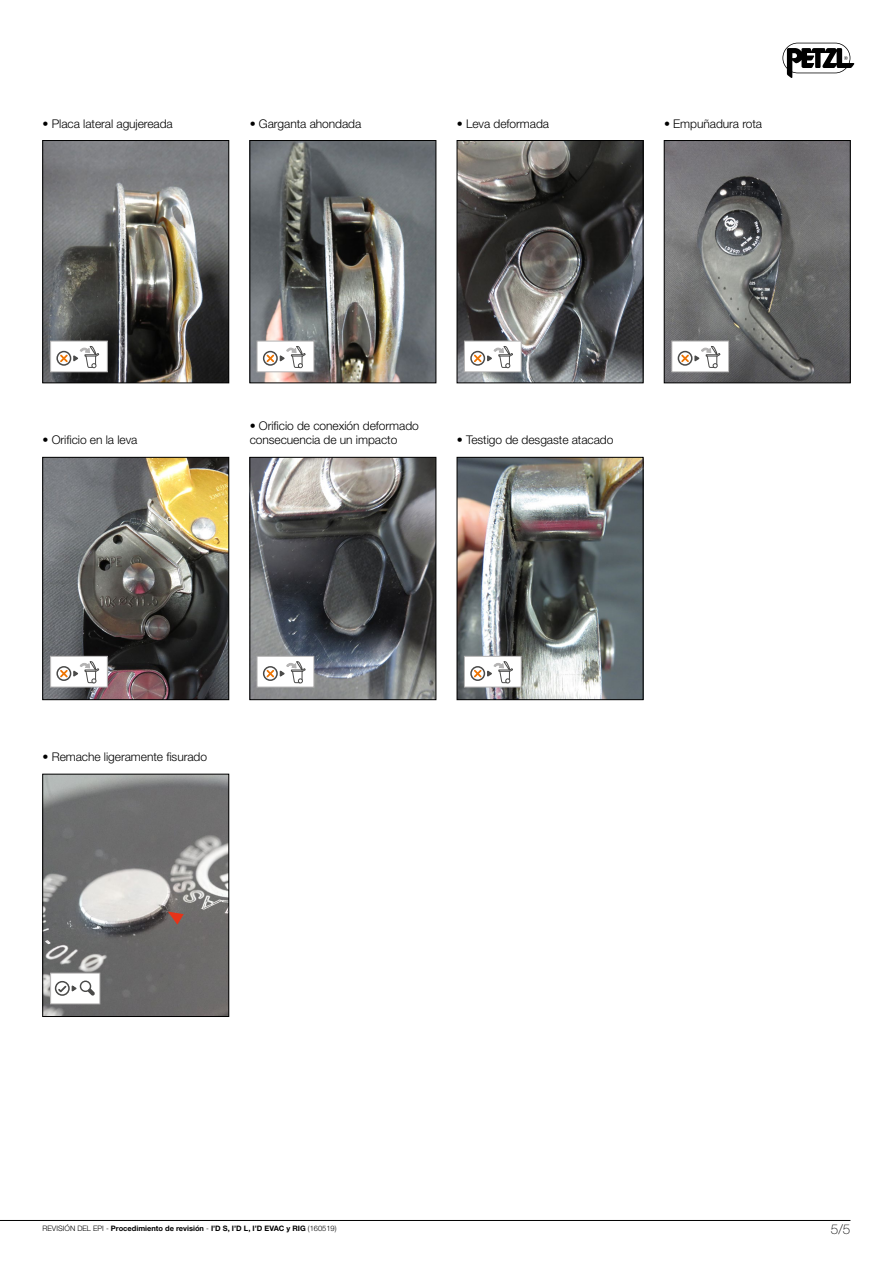
<style>
.page{position:relative;width:893px;height:1263px;background:#fff}
.page>*{position:absolute;margin:0;border:0;box-sizing:border-box;transform-origin:0 0}
.t1{font:100 13.5px "Helvetica Neue LT Pro";color:#000}
.EUR_-_STD{font:300 12px/14.2px "Helvetica Neue LT Pro";letter-spacing:-.005em;color:#000}
.t2{font:700 7.5px "Helvetica Neue LT Pro";color:#000}
.s1{font-weight:300}
</style>
<div class="page">
<svg style="left:782px;top:43px;width:72px;height:35px"></svg>
<hr style="left:0;top:1220px;width:850px;height:1px;background:#000">
<img style="left:45px;top:459px;width:182px;height:239px">
<div style="left:43px;top:457px;width:186px;height:243px;border:1px solid #000"></div>
<img style="left:45px;top:776px;width:182px;height:239px">
<div style="left:43px;top:774px;width:186px;height:243px;border:1px solid #000"></div>
<img style="left:252px;top:459px;width:182px;height:239px">
<div style="left:250px;top:457px;width:186px;height:243px;border:1px solid #000"></div>
<img style="left:459px;top:459px;width:182px;height:239px">
<div style="left:457px;top:457px;width:186px;height:243px;border:1px solid #000"></div>
<div style="left:51px;top:656px;width:56px;height:31px;background:#fff"></div>
<div style="left:56px;top:666px;width:15px;height:15px;border:2px solid #4a4a49;border-radius:50%"></div>
<svg style="left:58px;top:661px;width:42px;height:22px"></svg>
<div style="left:50px;top:656px;width:58px;height:31px;border:1px solid #b3b2b2"></div>
<div style="left:51px;top:973px;width:49px;height:31px;background:#fff"></div>
<div style="left:55px;top:981px;width:15px;height:15px;border:2px solid #4a4a49;border-radius:50%"></div>
<svg style="left:57px;top:980px;width:38px;height:16px"></svg>
<div style="left:50px;top:973px;width:50px;height:31px;border:1px solid #b3b2b2"></div>
<div style="left:257px;top:656px;width:57px;height:31px;background:#fff"></div>
<div style="left:263px;top:666px;width:15px;height:15px;border:2px solid #4a4a49;border-radius:50%"></div>
<svg style="left:265px;top:661px;width:41px;height:22px"></svg>
<div style="left:257px;top:656px;width:57px;height:31px;border:1px solid #b3b2b2"></div>
<div style="left:464px;top:656px;width:57px;height:31px;background:#fff"></div>
<div style="left:470px;top:666px;width:15px;height:15px;border:2px solid #4a4a49;border-radius:50%"></div>
<svg style="left:472px;top:661px;width:41px;height:22px"></svg>
<div style="left:464px;top:656px;width:57px;height:31px;border:1px solid #b3b2b2"></div>
<img style="left:45px;top:142px;width:182px;height:239px">
<div style="left:43px;top:140px;width:186px;height:243px;border:1px solid #000"></div>
<img style="left:252px;top:142px;width:182px;height:239px">
<div style="left:250px;top:140px;width:186px;height:243px;border:1px solid #000"></div>
<img style="left:459px;top:142px;width:182px;height:239px">
<div style="left:457px;top:140px;width:186px;height:243px;border:1px solid #000"></div>
<img style="left:666px;top:142px;width:182px;height:239px">
<div style="left:664px;top:140px;width:186px;height:243px;border:1px solid #000"></div>
<div style="left:51px;top:341px;width:56px;height:31px;background:#fff"></div>
<div style="left:56px;top:351px;width:15px;height:15px;border:2px solid #4a4a49;border-radius:50%"></div>
<svg style="left:58px;top:346px;width:42px;height:22px"></svg>
<div style="left:50px;top:341px;width:58px;height:31px;border:1px solid #b3b2b2"></div>
<div style="left:257px;top:341px;width:57px;height:31px;background:#fff"></div>
<div style="left:263px;top:351px;width:15px;height:15px;border:2px solid #4a4a49;border-radius:50%"></div>
<svg style="left:265px;top:346px;width:41px;height:22px"></svg>
<div style="left:257px;top:341px;width:57px;height:31px;border:1px solid #b3b2b2"></div>
<div style="left:464px;top:341px;width:57px;height:31px;background:#fff"></div>
<div style="left:470px;top:351px;width:15px;height:15px;border:2px solid #4a4a49;border-radius:50%"></div>
<svg style="left:472px;top:346px;width:41px;height:22px"></svg>
<div style="left:464px;top:341px;width:57px;height:31px;border:1px solid #b3b2b2"></div>
<div style="left:672px;top:341px;width:57px;height:31px;background:#fff"></div>
<div style="left:678px;top:351px;width:14px;height:15px;border:2px solid #4a4a49;border-radius:50%"></div>
<svg style="left:680px;top:346px;width:41px;height:22px"></svg>
<div style="left:671px;top:341px;width:58px;height:31px;border:1px solid #b3b2b2"></div>
<svg style="left:168px;top:911px;width:16px;height:14px"></svg>
<p class="EUR_-_STD" style="left:43px;top:116px;width:132px">• Placa lateral agujereada</p>
<p class="EUR_-_STD" style="left:250px;top:116px;width:113px">• Garganta ahondada</p>
<p class="EUR_-_STD" style="left:457px;top:116px;width:94px">• Leva deformada</p>
<p class="EUR_-_STD" style="left:664px;top:116px;width:100px">• Empuñadura rota</p>
<p class="EUR_-_STD" style="left:43px;top:433px;width:96px">• Orificio en la leva</p>
<p class="EUR_-_STD" style="left:250px;top:418px;width:171px">• Orificio de conexión deformado consecuencia de un impacto</p>
<p class="EUR_-_STD" style="left:457px;top:433px;width:158px">• Testigo de desgaste atacado</p>
<p class="EUR_-_STD" style="left:43px;top:749px;width:166px">• Remache ligeramente fisurado</p>
<p class="t2" style="left:43px;top:1224px;width:295px"><span class="s1">REVISIÓN DEL EPI -</span> Procedimiento de revisión <span class="s1">-</span> I’D S, I’D L, I’D EVAC y RIG <span class="s1">(160519)</span></p>
<p class="t1" style="left:831px;top:1221px;width:21px">5/5</p>
</div>
